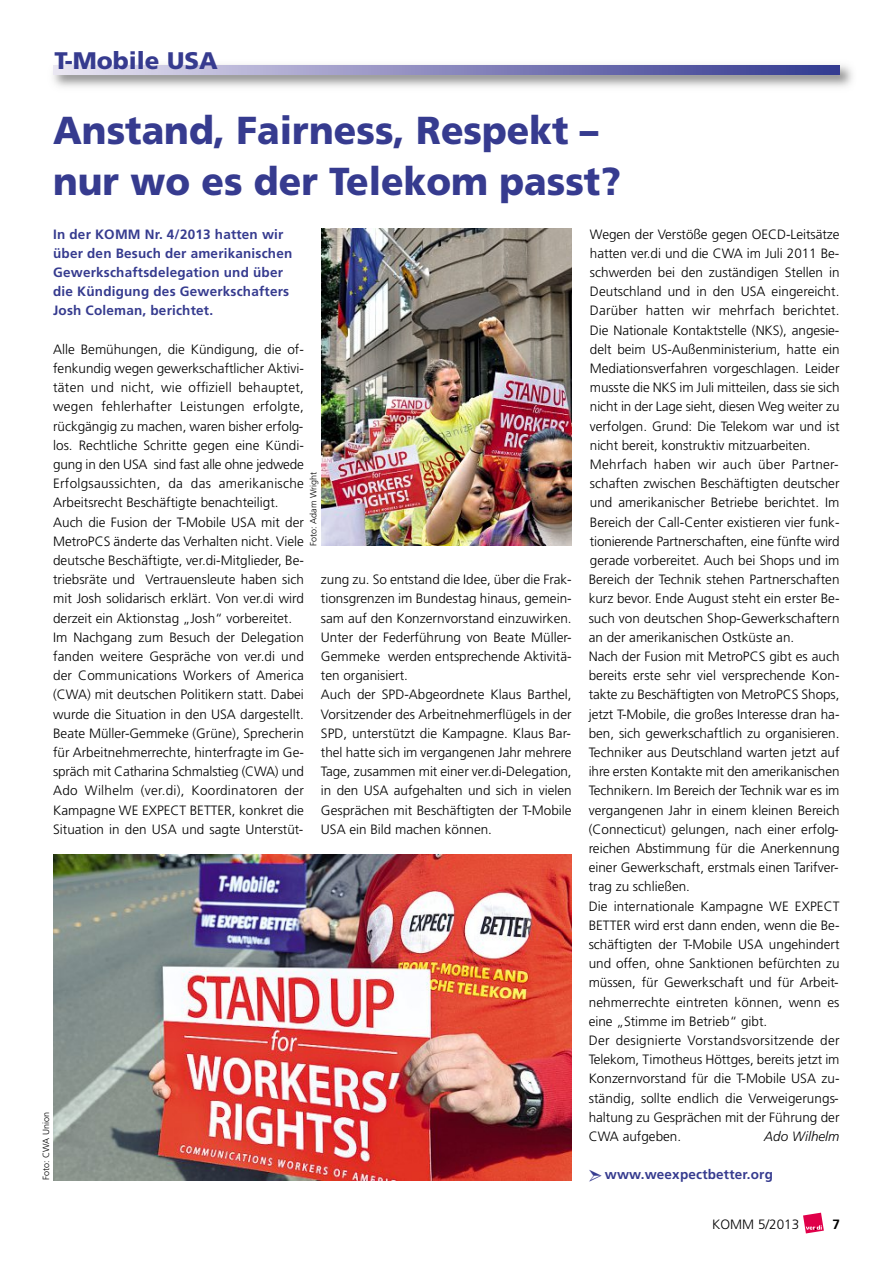
<style>
.page{position:relative;width:893px;height:1263px;background:#fff}
.page>*{position:absolute;margin:0;border:0;box-sizing:border-box;transform-origin:0 0}
.t1{font:900 39px/51px "Frutiger";color:#363b8f;scale:.95 1}
.t2{font:900 24px "Frutiger";color:#363b8f}
.t3{font:300 13.5px/19.2px "Frutiger";color:#000}
.t4{font:700 13.5px/19.2px "Frutiger";letter-spacing:.015em;color:#363b8f}
.t5{font:italic 300 13.5px "Frutiger";color:#000}
.t6{font:700 13.5px "Frutiger";color:#000}
.t7{font:300 9px "Frutiger";color:#000}
</style>
<div class="page">
<svg style="left:803px;top:1213px;width:21px;height:20px"></svg>
<img style="left:53px;top:65px;width:800px;height:22px">
<svg style="left:53px;top:65px;width:787px;height:9px"></svg>
<img style="left:321px;top:229px;width:251px;height:316px">
<img style="left:53px;top:855px;width:519px;height:325px">
<h2 class="t2" style="left:55px;top:47px;width:165px">T-Mobile USA</h2>
<h1 class="t1" style="left:53px;top:105px;width:599px">Anstand, Fairness, Respekt – nur wo es der Telekom passt?</h1>
<p class="t4" style="left:53px;top:224px;width:241px">In der KOMM Nr. 4/2013 hatten wir über den Besuch der amerikanischen<br>Gewerkschaftsdelegation und über die Kündigung des Gewerkschafters<br>Josh Coleman, berichtet.</p>
<p class="t3" style="left:53px;top:339px;width:252px">Alle Bemühungen, die Kündigung, die of&shy;fenkundig wegen gewerkschaftlicher Aktivi&shy;täten und nicht, wie offiziell behauptet, wegen fehlerhafter Leistungen erfolgte, rückgängig zu machen, waren bisher erfolg&shy;los. Rechtliche Schritte gegen eine Kündi&shy;gung in den USA sind fast alle ohne jedwede Erfolgsaussichten, da das amerikanische Arbeitsrecht Beschäftigte benachteiligt.<br>Auch die Fusion der T-Mobile USA mit der MetroPCS änderte das Verhalten nicht. Viele deutsche Beschäftigte, ver.di-Mitglieder, Be&shy;triebsräte und Vertrauensleute haben sich mit Josh solidarisch erklärt. Von ver.di wird derzeit ein Aktionstag „Josh“ vorbereitet.<br>Im Nachgang zum Besuch der Delegation fanden weitere Gespräche von ver.di und der Communications Workers of America (CWA) mit deutschen Politikern statt. Dabei wurde die Situation in den USA dargestellt.<br>Beate Müller-Gemmeke (Grüne), Sprecherin für Arbeitnehmerrechte, hinterfragte im Ge&shy;spräch mit Catharina Schmalstieg (CWA) und Ado Wilhelm (ver.di), Koordinatoren der Kampagne WE EXPECT BETTER, konkret die Situation in den USA und sagte Unterstüt-</p>
<p class="t7" style="left:308px;top:546px;width:75px;rotate:-90deg">Foto: Adam Wright</p>
<p class="t3" style="left:321px;top:570px;width:252px">zung zu. So entstand die Idee, über die Frak&shy;tionsgrenzen im Bundestag hinaus, gemein&shy;sam auf den Konzernvorstand einzuwirken.<br>Unter der Federführung von Beate Müller-Gemmeke werden entsprechende Aktivitä&shy;ten organisiert.<br>Auch der SPD-Abgeordnete Klaus Barthel, Vorsitzender des Arbeitnehmerflügels in der SPD, unterstützt die Kampagne. Klaus Bar&shy;thel hatte sich im vergangenen Jahr mehrere Tage, zusammen mit einer ver.di-Delegation, in den USA aufgehalten und sich in vielen Gesprächen mit Beschäftigten der T-Mobile USA ein Bild machen können.</p>
<p class="t7" style="left:41px;top:1180px;width:69px;rotate:-90deg">Foto: CWA Union</p>
<p class="t3" style="left:589px;top:224px;width:252px">Wegen der Verstöße gegen OECD-Leitsätze hatten ver.di und die CWA im Juli 2011 Be&shy;schwerden bei den zuständigen Stellen in Deutschland und in den USA eingereicht.<br>Darüber hatten wir mehrfach berichtet.<br>Die Nationale Kontaktstelle (NKS), angesie&shy;delt beim US-Außenministerium, hatte ein Mediationsverfahren vorgeschlagen. Leider musste die NKS im Juli mitteilen, dass sie sich nicht in der Lage sieht, diesen Weg weiter zu verfolgen. Grund: Die Telekom war und ist nicht bereit, konstruktiv mitzuarbeiten.<br>Mehrfach haben wir auch über Partner&shy;schaften zwischen Beschäftigten deutscher und amerikanischer Betriebe berichtet. Im Bereich der Call-Center existieren vier funk&shy;tionierende Partnerschaften, eine fünfte wird gerade vorbereitet. Auch bei Shops und im Bereich der Technik stehen Partnerschaften kurz bevor. Ende August steht ein erster Be&shy;such von deutschen Shop-Gewerkschaftern an der amerikanischen Ostküste an.<br>Nach der Fusion mit MetroPCS gibt es auch bereits erste sehr viel versprechende Kon&shy;takte zu Beschäftigten von MetroPCS Shops, jetzt T-Mobile, die großes Interesse dran ha&shy;ben, sich gewerkschaftlich zu organisieren.<br>Techniker aus Deutschland warten jetzt auf ihre ersten Kontakte mit den amerikanischen Technikern. Im Bereich der Technik war es im vergangenen Jahr in einem kleinen Bereich (Connecticut) gelungen, nach einer erfolg&shy;reichen Abstimmung für die Anerkennung einer Gewerkschaft, erstmals einen Tarifver&shy;trag zu schließen.<br>Die internationale Kampagne WE EXPECT BETTER wird erst dann enden, wenn die Be&shy;schäftigten der T-Mobile USA ungehindert und offen, ohne Sanktionen befürchten zu müssen, für Gewerkschaft und für Arbeit&shy;nehmerrechte eintreten können, wenn es eine „Stimme im Betrieb“ gibt.<br>Der designierte Vorstandsvorsitzende der Telekom, Timotheus Höttges, bereits jetzt im Konzernvorstand für die T-Mobile USA zu&shy;ständig, sollte endlich die Verweigerungs&shy;haltung zu Gesprächen mit der Führung der CWA aufgeben.</p>
<p class="t5" style="left:764px;top:1129px;width:77px">Ado Wilhelm</p>
<p class="t4" style="left:605px;top:1165px;width:170px">www.weexpectbetter.org</p>
<p class="t3" style="left:712px;top:1215px;width:89px">KOMM 5/2013</p>
<p class="t6" style="left:832px;top:1217px;width:9px">7</p>
</div>
